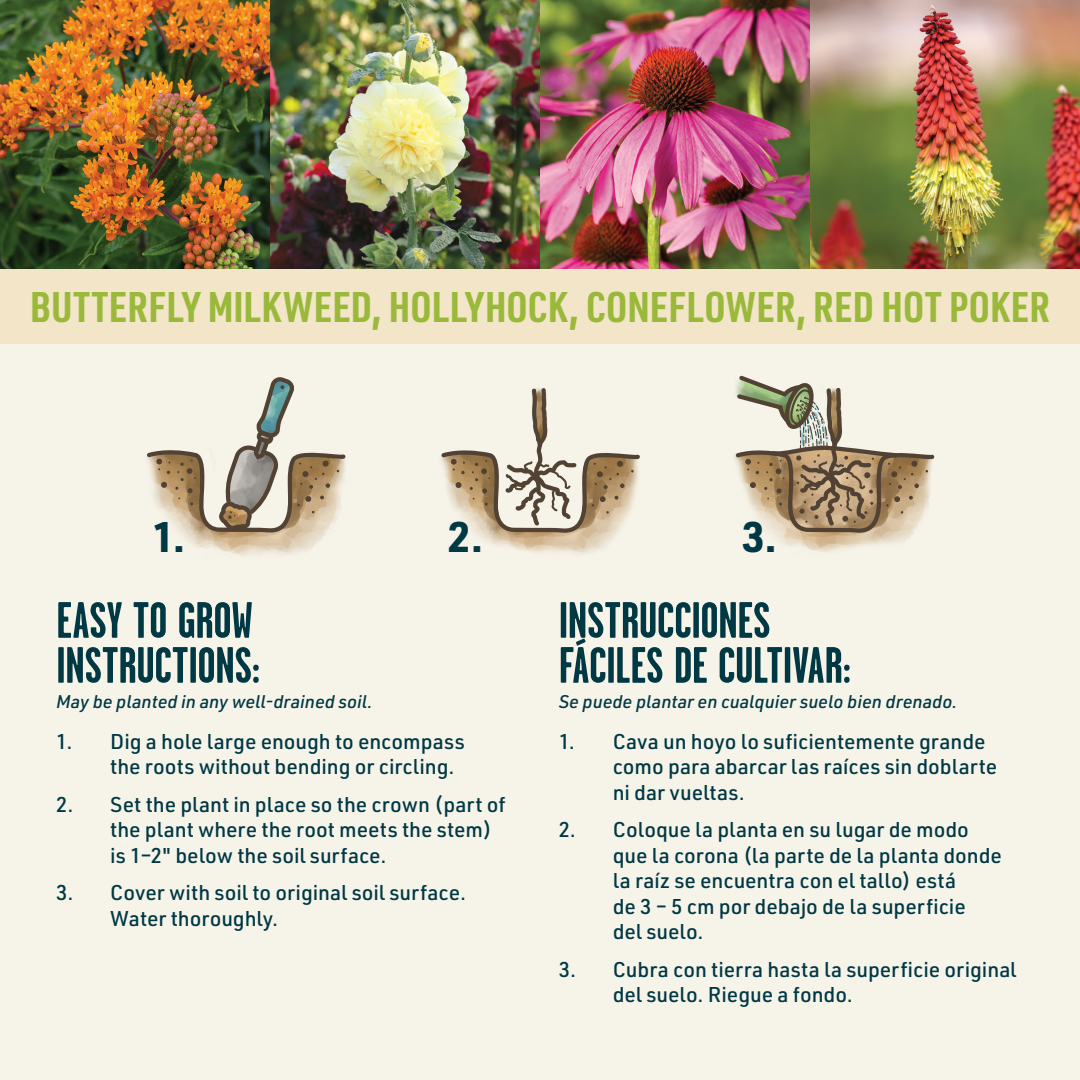
<style>
.page{position:relative;width:1080px;height:1080px;background:#fff}
.page>*{position:absolute;margin:0;border:0;box-sizing:border-box;transform-origin:0 0}
.t1{font:700 51px/45px "Garage Gothic";letter-spacing:-.005em;color:#003844}
.t2{font:700 42px "URWDIN Cond";letter-spacing:.01em;color:#9ab93b}
.t3{font:700 42px "URWDIN";color:#003844}
.t4{font:500 21px/25.5px "URWDIN";color:#003844}
.t5{font:italic 500 18px "URWDIN";color:#003844}
</style>
<div class="page">
<img style="left:0;top:0;width:1080px;height:269px">
<div style="left:0;top:317px;width:1080px;height:763px;background:#f6f3e9"></div>
<div style="left:0;top:269px;width:1080px;height:75px;background:#f3e5c7"></div>
<img style="left:181px;top:533px;width:145px;height:23px">
<svg style="left:147px;top:377px;width:199px;height:156px"></svg>
<img style="left:475px;top:533px;width:142px;height:21px">
<svg style="left:441px;top:388px;width:199px;height:145px"></svg>
<img style="left:734px;top:375px;width:179px;height:178px">
<svg style="left:736px;top:376px;width:199px;height:157px"></svg>
<h2 class="t2" style="left:30px;top:278px;width:1021px">BUTTERFLY MILKWEED, HOLLYHOCK, CONEFLOWER, RED HOT POKER</h2>
<h2 class="t3" style="left:153px;top:508px;width:34px">1.</h2>
<h2 class="t3" style="left:448px;top:508px;width:37px">2.</h2>
<h2 class="t3" style="left:742px;top:508px;width:36px">3.</h2>
<h1 class="t1" style="left:56px;top:598px;width:205px">EASY TO GROW<br>INSTRUCTIONS:</h1>
<p class="t5" style="left:56px;top:690px;width:318px">May be planted in any well-drained soil.</p>
<p class="t4" style="left:110px;top:728px;width:356px;text-indent:-54px">1. Dig a hole large enough to encompass the roots without bending or circling.</p>
<p class="t4" style="left:110px;top:791px;width:397px;text-indent:-54px">2. Set the plant in place so the crown (part of the plant where the root meets the stem) is 1–2" below the soil surface.</p>
<p class="t4" style="left:110px;top:879px;width:357px;text-indent:-54px">3. Cover with soil to original soil surface.<br>Water thoroughly.</p>
<h1 class="t1" style="left:559px;top:598px;width:294px">INSTRUCCIONES<br>FÁCILES DE CULTIVAR:</h1>
<p class="t5" style="left:559px;top:690px;width:400px">Se puede plantar en cualquier suelo bien drenado.</p>
<p class="t4" style="left:613px;top:728px;width:386px;text-indent:-54px">1. Cava un hoyo lo suficientemente grande como para abarcar las raíces sin doblarte ni dar vueltas.</p>
<p class="t4" style="left:613px;top:816px;width:391px;text-indent:-54px">2. Coloque la planta en su lugar de modo que la corona (la parte de la planta donde la raíz se encuentra con el tallo) está<br>de 3 – 5 cm por debajo de la superficie<br>del suelo.</p>
<p class="t4" style="left:613px;top:956px;width:405px;text-indent:-54px">3. Cubra con tierra hasta la superficie original del suelo. Riegue a fondo.</p>
</div>
